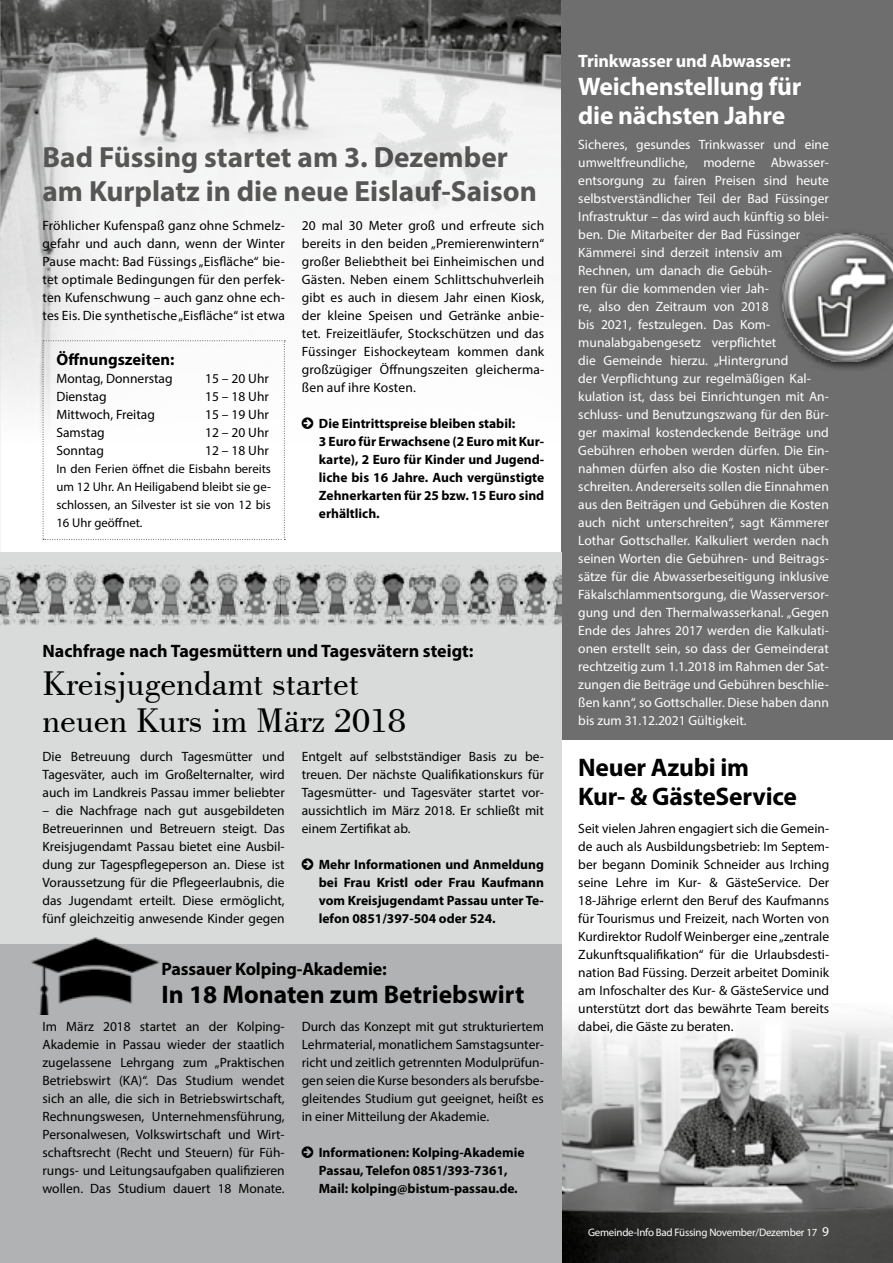
<style>
.page{position:relative;width:893px;height:1263px;background:#fff}
.page>*{position:absolute;margin:0;border:0;box-sizing:border-box;transform-origin:0 0}
.t1{font:36px/37.5px "Bodoni BT";color:#000}
.t2{font:700 29.25px/34.5px "Myriad Pro";color:#565655}
.t3{font:700 25.5px/28.5px "Myriad Pro";letter-spacing:-.005em;color:#000}
.t4{font:700 25.5px/28.5px "Myriad Pro";letter-spacing:-.01em;color:#fff}
.t5{font:700 18px "Myriad Pro";color:#000}
.t6{font:700 18px "Myriad Pro";letter-spacing:-.01em;color:#fff}
.t7{font:700 16.5px "Myriad Pro";color:#000}
.t8{font:13.5px/18px "Myriad Pro";color:#000;text-align:justify}
.t9{font:13.5px/18px "Myriad Pro";color:#fff}
.t10{font:700 13.5px/18px "Myriad Pro";color:#000}
.t11{font:12.75px/18px "Myriad Pro";color:#000;text-align:justify}
.t12{font:10.8px "Myriad Pro";letter-spacing:-.02em;color:#fff}
.s1{font-size:13.5px}
</style>
<div class="page">
<img style="left:561px;top:1003px;width:332px;height:260px">
<img style="left:0;top:0;width:561px;height:275px">
<div style="left:561px;top:0;width:332px;height:740px;background:#6e6e6e"></div>
<div style="left:0;top:553px;width:561px;height:710px;background:#d9dada"></div>
<div style="left:0;top:944px;width:561px;height:319px;background:#b1b2b3"></div>
<svg style="left:369px;top:67px;width:145px;height:145px"></svg>
<svg style="left:43px;top:340px;width:242px;height:200px"></svg>
<svg style="left:37px;top:21px;width:93px;height:92px"></svg>
<svg style="left:332px;top:0;width:66px;height:54px;background:#595958"></svg>
<div style="left:778px;top:229px;width:115px;height:143px;background:#000;opacity:.75"></div>
<img style="left:782px;top:234px;width:111px;height:127px">
<img style="left:0;top:566px;width:561px;height:60px">
<img style="left:31px;top:937px;width:129px;height:77px">
<h2 class="t2" style="left:43px;top:138px;width:496px">Bad Füssing startet am 3. Dezember am Kurplatz in die neue Eislauf-Saison</h2>
<p class="t8" style="left:43px;top:216px;width:244px">Fröhlicher Kufenspaß ganz ohne Schmelz&shy;gefahr und auch dann, wenn der Winter Pause macht: Bad Füssings „Eisfläche“ bie&shy;tet optimale Bedingungen für den perfek&shy;ten Kufenschwung – auch ganz ohne ech&shy;tes Eis. Die synthetische „Eisfläche“ ist etwa</p>
<p class="t8" style="left:302px;top:216px;width:244px">20 mal 30 Meter groß und erfreute sich bereits in den beiden „Premierenwintern“ großer Beliebtheit bei Einheimischen und Gästen. Neben einem Schlittschuhverleih gibt es auch in diesem Jahr einen Kiosk, der kleine Speisen und Getränke anbie&shy;tet. Freizeitläufer, Stockschützen und das Füssinger Eishockeyteam kommen dank großzügiger Öffnungszeiten gleicherma&shy;ßen auf ihre Kosten.</p>
<p class="t10" style="left:319px;top:414px;width:227px">Die Eintrittspreise bleiben stabil:<br>3 Euro für Erwachsene (2 Euro mit Kur&shy;karte), 2 Euro für Kinder und Jugend&shy;liche bis 16 Jahre. Auch vergünstigte Zehnerkarten für 25 bzw. 15 Euro sind erhältlich.</p>
<p class="t7" style="left:56px;top:349px;width:119px">Öffnungszeiten:</p>
<p class="t8" style="left:56px;top:369px;width:118px">Montag, Donnerstag</p>
<p class="t8" style="left:205px;top:369px;width:65px">15 – 20 Uhr</p>
<p class="t8" style="left:56px;top:387px;width:52px">Dienstag</p>
<p class="t8" style="left:205px;top:387px;width:65px">15 – 18 Uhr</p>
<p class="t8" style="left:56px;top:405px;width:100px">Mittwoch, Freitag</p>
<p class="t8" style="left:205px;top:405px;width:65px">15 – 19 Uhr</p>
<p class="t8" style="left:56px;top:423px;width:50px">Samstag</p>
<p class="t8" style="left:205px;top:423px;width:65px">12 – 20 Uhr</p>
<p class="t8" style="left:56px;top:441px;width:49px">Sonntag</p>
<p class="t8" style="left:205px;top:441px;width:65px">12 – 18 Uhr</p>
<p class="t11" style="left:56px;top:459px;width:216px">In den Ferien öffnet die Eisbahn bereits um 12 Uhr. An Heiligabend bleibt sie ge&shy;schlossen, an Silvester ist sie von 12 bis 16 Uhr geöffnet.</p>
<h3 class="t5" style="left:43px;top:639px;width:432px">Nachfrage nach Tagesmüttern und Tagesvätern steigt:</h3>
<h1 class="t1" style="left:43px;top:663px;width:365px">Kreisjugendamt startet neuen Kurs im März 2018</h1>
<p class="t8" style="left:43px;top:747px;width:244px">Die Betreuung durch Tagesmütter und Tagesväter, auch im Großelternalter, wird auch im Landkreis Passau immer beliebter</p>
<p class="t8" style="left:43px;top:801px;width:244px">– die Nachfrage nach gut ausgebildeten Betreuerinnen und Betreuern steigt. Das Kreisjugendamt Passau bietet eine Ausbil&shy;dung zur Tagespflegeperson an. Diese ist Voraussetzung für die Pflegeerlaubnis, die das Jugendamt erteilt. Diese ermöglicht, fünf gleichzeitig anwesende Kinder gegen</p>
<p class="t8" style="left:302px;top:747px;width:244px">Entgelt auf selbstständiger Basis zu be&shy;treuen. Der nächste Qualifikationskurs für Tagesmütter- und Tagesväter startet vor&shy;aussichtlich im März 2018. Er schließt mit einem Zertifikat ab.</p>
<p class="t10" style="left:319px;top:855px;width:227px;text-align:justify">Mehr Informationen und Anmeldung bei Frau Kristl oder Frau Kaufmann vom Kreisjugendamt Passau unter Te&shy;lefon 0851/397-504 oder 524.</p>
<h3 class="t5" style="left:162px;top:957px;width:227px">Passauer Kolping-Akademie:</h3>
<h3 class="t3" style="left:162px;top:979px;width:364px">In 18 Monaten zum Betriebswirt</h3>
<p class="t8" style="left:43px;top:1017px;width:244px">Im März 2018 startet an der Kolping-Akademie in Passau wieder der staatlich zugelassene Lehrgang zum „Praktischen Betriebswirt (KA)“. Das Studium wendet sich an alle, die sich in Betriebswirtschaft, Rechnungswesen, Unternehmensführung, Personalwesen, Volkswirtschaft und Wirt&shy;schaftsrecht (Recht und Steuern) für Füh&shy;rungs- und Leitungsaufgaben qualifizieren wollen. Das Studium dauert 18 Monate.</p>
<p class="t8" style="left:302px;top:1017px;width:244px">Durch das Konzept mit gut strukturiertem Lehrmaterial, monatlichem Samstagsunter&shy;richt und zeitlich getrennten Modulprüfun&shy;gen seien die Kurse besonders als berufsbe&shy;gleitendes Studium gut geeignet, heißt es in einer Mitteilung der Akademie.</p>
<p class="t10" style="left:319px;top:1143px;width:207px">Informationen: Kolping-Akademie<br>Passau, Telefon 0851/393-7361,<br>Mail: kolping@bistum-passau.de.</p>
<h3 class="t6" style="left:578px;top:49px;width:214px">Trinkwasser und Abwasser:</h3>
<h3 class="t4" style="left:578px;top:71px;width:225px">Weichenstellung für die nächsten Jahre</h3>
<p class="t9" style="left:578px;top:135px;width:252px">Sicheres, gesundes Trinkwasser und eine umweltfreundliche, moderne Abwasser&shy;entsorgung zu fairen Preisen sind heute selbstverständlicher Teil der Bad Füssinger Infrastruktur – das wird auch künftig so blei&shy;ben. Die Mitarbeiter der Bad Füssinger Kämmerei sind derzeit intensiv am Rechnen, um danach die Gebüh-<br>ren für die kommenden vier Jah-<br>re, also den Zeitraum von 2018<br>bis 2021, festzulegen. Das Kom&shy;munalabgabengesetz verpflichtet<br>die Gemeinde hierzu. „Hintergrund<br>der Verpflichtung zur regelmäßigen Kal&shy;kulation ist, dass bei Einrichtungen mit An&shy;schluss- und Benutzungszwang für den Bür&shy;ger maximal kostendeckende Beiträge und Gebühren erhoben werden dürfen. Die Ein&shy;nahmen dürfen also die Kosten nicht über&shy;schreiten. Andererseits sollen die Einnahmen aus den Beiträgen und Gebühren die Kosten auch nicht unterschreiten“, sagt Kämmerer Lothar Gottschaller. Kalkuliert werden nach seinen Worten die Gebühren- und Beitrags&shy;sätze für die Abwasserbeseitigung inklusive Fäkalschlammentsorgung, die Wasserversor&shy;gung und den Thermalwasserkanal. „Gegen Ende des Jahres 2017 werden die Kalkulati&shy;onen erstellt sein, so dass der Gemeinderat rechtzeitig zum 1.1.2018 im Rahmen der Sat&shy;zungen die Beiträge und Gebühren beschlie&shy;ßen kann“, so Gottschaller. Diese haben dann bis zum 31.12.2021 Gültigkeit.</p>
<h3 class="t3" style="left:578px;top:752px;width:220px">Neuer Azubi im<br>Kur- &amp; GästeService</h3>
<p class="t8" style="left:578px;top:819px;width:252px">Seit vielen Jahren engagiert sich die Gemein&shy;de auch als Ausbildungsbetrieb: Im Septem&shy;ber begann Dominik Schneider aus Irching seine Lehre im Kur- &amp; GästeService. Der 18-Jährige erlernt den Beruf des Kaufmanns für Tourismus und Freizeit, nach Worten von Kurdirektor Rudolf Weinberger eine „zentrale Zukunftsqualifikation“ für die Urlaubsdesti&shy;nation Bad Füssing. Derzeit arbeitet Dominik am Infoschalter des Kur- &amp; GästeService und unterstützt dort das bewährte Team bereits dabei, die Gäste zu beraten.</p>
<p class="t12" style="left:588px;top:1226px;width:243px">Gemeinde-Info Bad Füssing November/Dezember 17 <span class="s1">9</span></p>
</div>
